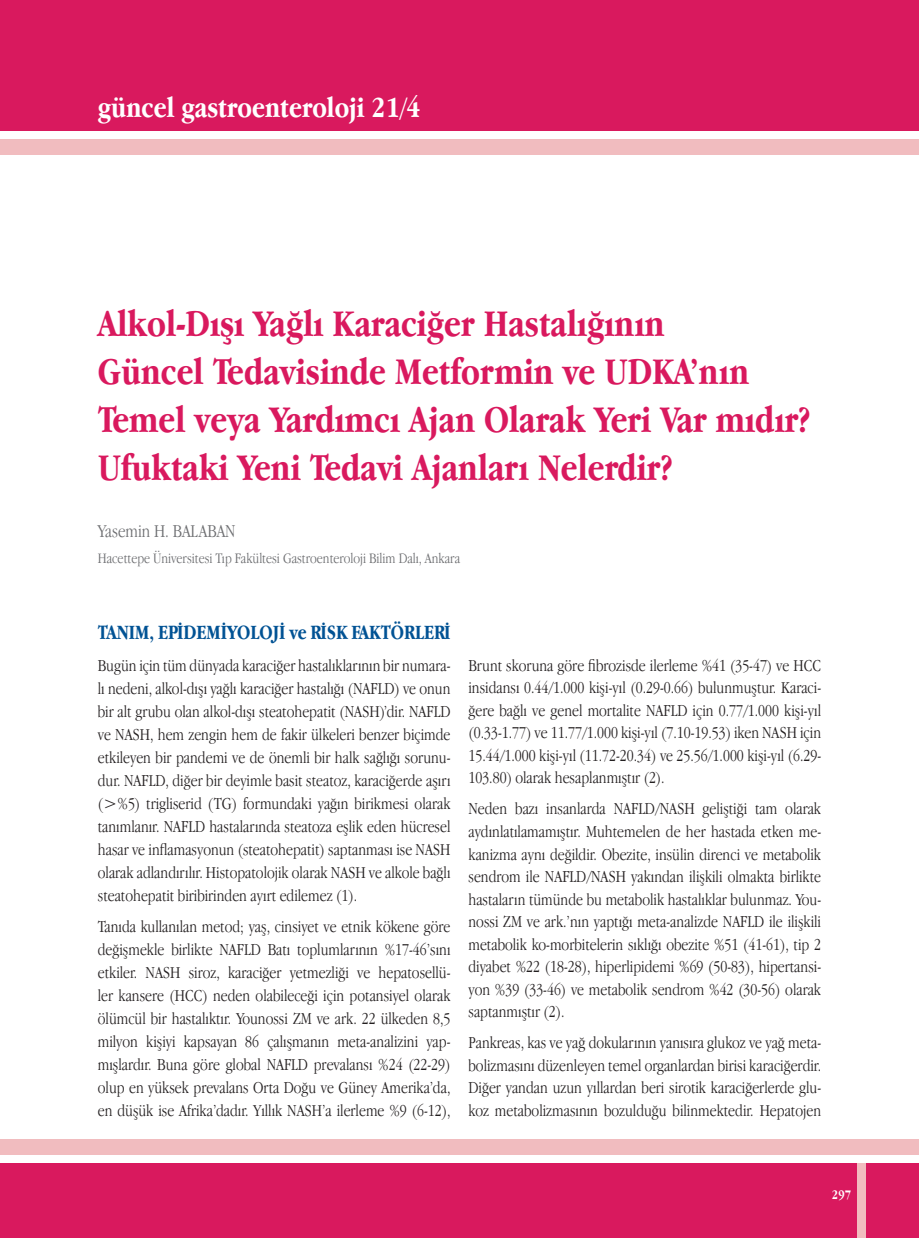
<style>
.page{position:relative;width:919px;height:1238px;background:#fff}
.page>*{position:absolute;margin:0;border:0;box-sizing:border-box;transform-origin:0 0}
.t1{font:700 39px/48px "Apple Garamond";color:#d9195e}
.t2{font:700 30px "Apple Garamond";color:#fff}
.t3{font:700 21px "Apple Garamond";color:#005294}
.t4{font:300 18.75px "Apple Garamond";color:#6c6d70}
.t5{font:300 17.25px/23px "Apple Garamond";color:#231f20;text-align:justify}
.t6{font:300 15px "Apple Garamond";color:#6c6d70}
.t7{font:700 13.5px "Apple Garamond";color:#fff}
</style>
<div class="page">
<div style="left:0;top:1163px;width:918px;height:74px;background:#d9195e"></div>
<div style="left:0;top:0;width:918px;height:131px;background:#d9195e"></div>
<div style="left:0;top:139px;width:918px;height:15px;background:#f1bcbf"></div>
<div style="left:1px;top:1139px;width:917px;height:15px;background:#f1bcbf"></div>
<div style="left:857px;top:1163px;width:8px;height:74px;background:#f1bcbf"></div>
<h2 class="t2" style="left:98px;top:90px;width:324px">güncel gastroenteroloji 21/4</h2>
<h1 class="t1" style="left:98px;top:299px;width:713px">Alkol-Dışı Yağlı Karaciğer Hastalığının<br>Güncel Tedavisinde Metformin ve UDKA’nın Temel veya Yardımcı Ajan Olarak Yeri Var mıdır?<br>Ufuktaki Yeni Tedavi Ajanları Nelerdir?</h1>
<p class="t4" style="left:98px;top:519px;width:139px">Yasemin H. BALABAN</p>
<p class="t6" style="left:98px;top:549px;width:364px">Hacettepe Üniversitesi Tıp Fakültesi Gastroenteroloji Bilim Dalı, Ankara</p>
<p class="t3" style="left:98px;top:620px;width:354px">TANIM, EPİDEMİYOLOJİ ve RİSK FAKTÖRLERİ</p>
<p class="t5" style="left:98px;top:653px;width:354px">Bugün için tüm dünyada karaciğer hastalıklarının bir numara&shy;lı nedeni, alkol-dışı yağlı karaciğer hastalığı (NAFLD) ve onun bir alt grubu olan alkol-dışı steatohepatit (NASH)’dir. NAFLD ve NASH, hem zengin hem de fakir ülkeleri benzer biçimde etkileyen bir pandemi ve de önemli bir halk sağlığı sorunu&shy;dur. NAFLD, diğer bir deyimle basit steatoz, karaciğerde aşırı (&gt;%5) trigliserid (TG) formundaki yağın birikmesi olarak tanımlanır. NAFLD hastalarında steatoza eşlik eden hücresel hasar ve inflamasyonun (steatohepatit) saptanması ise NASH olarak adlandırılır. Histopatolojik olarak NASH ve alkole bağlı steatohepatit biribirinden ayırt edilemez (1).</p>
<p class="t5" style="left:98px;top:914px;width:354px">Tanıda kullanılan metod; yaş, cinsiyet ve etnik kökene göre değişmekle birlikte NAFLD Batı toplumlarının %17-46’sını etkiler. NASH siroz, karaciğer yetmezliği ve hepatosellü&shy;ler kansere (HCC) neden olabileceği için potansiyel olarak ölümcül bir hastalıktır. Younossi ZM ve ark. 22 ülkeden 8,5 milyon kişiyi kapsayan 86 çalışmanın meta-analizini yap&shy;mışlardır. Buna göre global NAFLD prevalansı %24 (22-29) olup en yüksek prevalans Orta Doğu ve Güney Amerika’da, en düşük ise Afrika’dadır. Yıllık NASH’a ilerleme %9 (6-12),</p>
<p class="t5" style="left:468px;top:653px;width:354px;line-height:22.5px">Brunt skoruna göre fibrozisde ilerleme %41 (35-47) ve HCC insidansı 0.44/1.000 kişi-yıl (0.29-0.66) bulunmuştur. Karaci&shy;ğere bağlı ve genel mortalite NAFLD için 0.77/1.000 kişi-yıl (0.33-1.77) ve 11.77/1.000 kişi-yıl (7.10-19.53) iken NASH için 15.44/1.000 kişi-yıl (11.72-20.34) ve 25.56/1.000 kişi-yıl (6.29- 103.80) olarak hesaplanmıştır (2).</p>
<p class="t5" style="left:468px;top:797px;width:354px;line-height:22.5px">Neden bazı insanlarda NAFLD/NASH geliştiği tam olarak aydınlatılamamıştır. Muhtemelen de her hastada etken me&shy;kanizma aynı değildir. Obezite, insülin direnci ve metabolik sendrom ile NAFLD/NASH yakından ilişkili olmakta birlikte hastaların tümünde bu metabolik hastalıklar bulunmaz. You&shy;nossi ZM ve ark.’nın yaptığı meta-analizde NAFLD ile ilişkili metabolik ko-morbitelerin sıklığı obezite %51 (41-61), tip 2 diyabet %22 (18-28), hiperlipidemi %69 (50-83), hipertansi&shy;yon %39 (33-46) ve metabolik sendrom %42 (30-56) olarak saptanmıştır (2).</p>
<p class="t5" style="left:468px;top:1031px;width:354px;line-height:22.5px">Pankreas, kas ve yağ dokularının yanısıra glukoz ve yağ meta&shy;bolizmasını düzenleyen temel organlardan birisi karaciğerdir.<br>Diğer yandan uzun yıllardan beri sirotik karaciğerlerde glu&shy;koz metabolizmasının bozulduğu bilinmektedir. Hepatojen</p>
<p class="t7" style="left:831px;top:1186px;width:21px">297</p>
</div>
